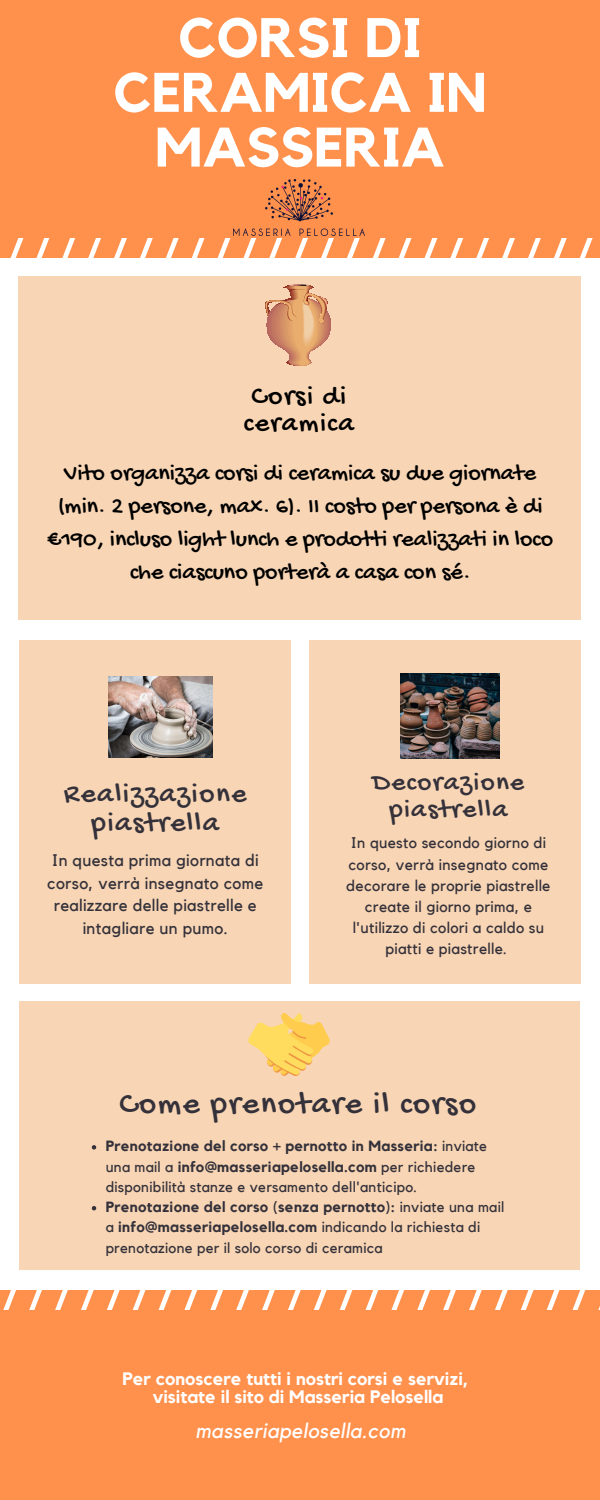
<style>
.page{position:relative;width:600px;height:1500px;background:#fff}
.page>*{position:absolute;margin:0;border:0;box-sizing:border-box;transform-origin:0 0}
.t1{font:700 55px/54.8px "Kollektif";color:#fff;text-align:center}
.t2{font:32.9px "Gochi Hand";letter-spacing:.05em;color:#34313a}
.t3{font:29.3px/29px "Gochi Hand";letter-spacing:.05em;color:#34313a;text-align:center}
.t4{font:28px/27.7px "Gochi Hand";letter-spacing:.05em;color:#000}
.t5{font:27.1px/26.8px "Gochi Hand";letter-spacing:.05em;color:#34313a;text-align:center}
.t6{font:24px/33px "Gochi Hand";color:#000;text-align:center}
.t7{font:italic 21px "Kollektif";letter-spacing:.02em;color:#fff}
.t8{font:700 18px/18px "Kollektif";color:#fff;text-align:center}
.t9{font:16.7px/22.7px "Kollektif";letter-spacing:.02em;color:#34313a;text-align:center}
.t10{font:15.5px/21px "Kollektif";letter-spacing:.02em;color:#34313a;text-align:center}
.t11{font:14.7px/20.3px "Kollektif";letter-spacing:.02em;color:#34313a}
.s1{font-weight:700}
</style>
<div class="page">
<div style="left:0;top:0;width:600px;height:257px;background:#ff914d"></div>
<div style="left:0;top:1290px;width:600px;height:210px;background:#ff914d"></div>
<div style="left:20px;top:640px;width:271px;height:344px;background:#f8d5b4"></div>
<svg style="left:0;top:239px;width:600px;height:19px"></svg>
<div style="left:18px;top:276px;width:562px;height:343px;background:#f8d5b4"></div>
<img style="left:108px;top:676px;width:104px;height:81px">
<div style="left:309px;top:640px;width:271px;height:344px;background:#f8d5b4"></div>
<div style="left:20px;top:1001px;width:560px;height:269px;background:#f8d5b4"></div>
<svg style="left:92px;top:1145px;width:4px;height:5px"></svg>
<svg style="left:92px;top:1206px;width:4px;height:4px"></svg>
<svg style="left:3px;top:1290px;width:597px;height:19px"></svg>
<img style="left:233px;top:180px;width:132px;height:56px">
<img style="left:265px;top:284px;width:66px;height:82px">
<img style="left:400px;top:674px;width:99px;height:84px">
<svg style="left:248px;top:1013px;width:82px;height:63px"></svg>
<h1 class="t1" style="left:113px;top:13px;width:375px">CORSI DI<br>CERAMICA IN<br>MASSERIA</h1>
<h3 class="t4" style="left:244px;top:384px;width:112px">Corsi di ceramica</h3>
<h3 class="t6" style="left:47px;top:458px;width:508px">Vito organizza corsi di ceramica su due giornate (min. 2 persone, max. 6). II costo per persona è di €190, incluso light lunch e prodotti realizzati in loco che ciascuno porterà a casa con sé.</h3>
<h3 class="t3" style="left:64px;top:781px;width:184px">Realizzazione piastrella</h3>
<p class="t9" style="left:47px;top:849px;width:218px">In questa prima giornata di corso, verrà insegnato come realizzare delle piastrelle e intagliare un pumo.</p>
<h3 class="t5" style="left:373px;top:771px;width:153px">Decorazione piastrella</h3>
<p class="t10" style="left:346px;top:833px;width:206px">In questo secondo giorno di corso, verrà insegnato come decorare le proprie piastrelle create il giorno prima, e l'utilizzo di colori a caldo su piatti e piastrelle.</p>
<h2 class="t2" style="left:120px;top:1086px;width:358px">Come prenotare il corso</h2>
<p class="t11" style="left:106px;top:1137px;width:400px"><span class="s1">Prenotazione del corso + pernotto in Masseria:</span> inviate una mail a <span class="s1">info@masseriapelosella.com</span> per richiedere disponibilità stanze e versamento dell'anticipo.<br><span class="s1">Prenotazione del corso (senza pernotto):</span> inviate una mail a <span class="s1">info@masseriapelosella.com</span> indicando la richiesta di prenotazione per il solo corso di ceramica</p>
<p class="t8" style="left:123px;top:1370px;width:347px">Per conoscere tutti i nostri corsi e servizi, visitate il sito di Masseria Pelosella</p>
<h3 class="t7" style="left:195px;top:1421px;width:212px">masseriapelosella.com</h3>
</div>
